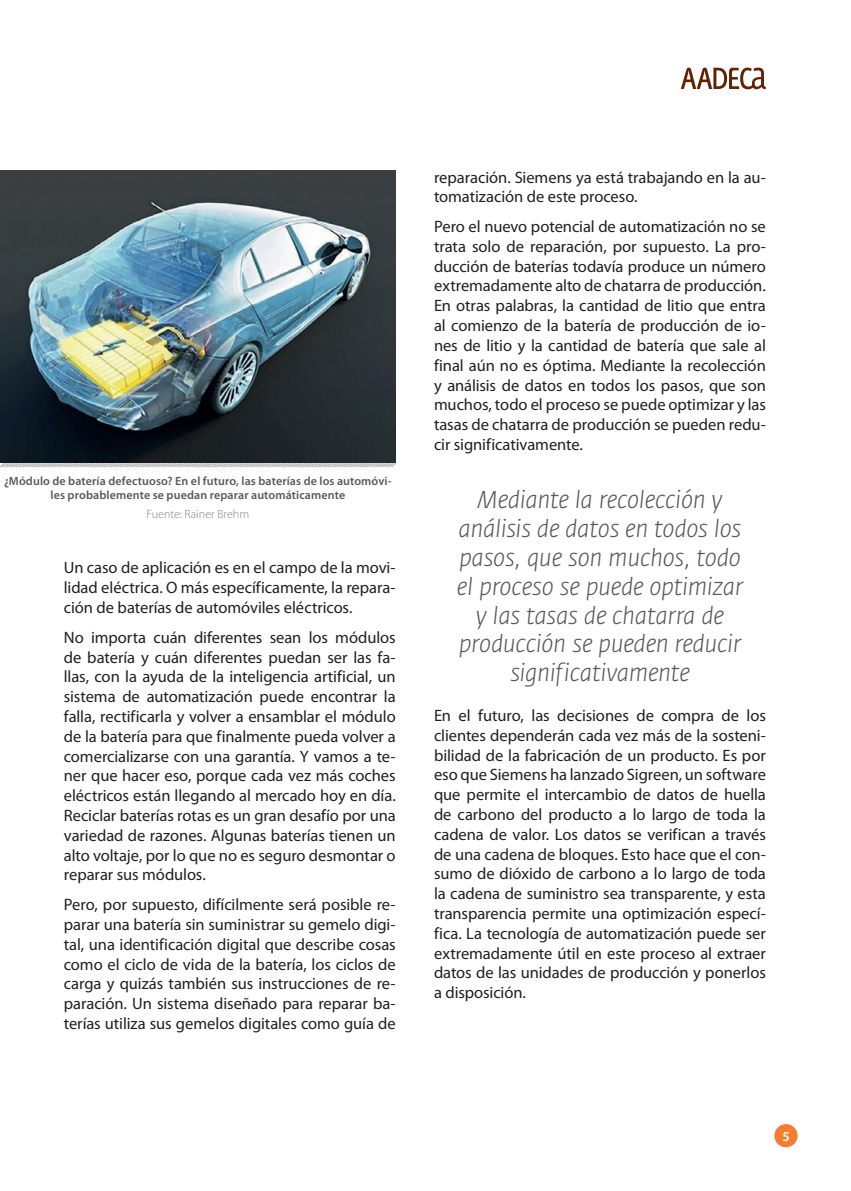
<style>
.page{position:relative;width:851px;height:1191px;background:#fff}
.page>*{position:absolute;margin:0;border:0;box-sizing:border-box;transform-origin:0 0}
.Destacado{font:italic 300 24px/28.8px "Fedra Sans";letter-spacing:-.015em;color:#5b5858;text-align:center}
.Texto{font:16.5px/19.8px "Myriad Pro";letter-spacing:-.005em;color:#231f20;text-align:justify}
.t1{font:600 13.5px "Myriad Pro";color:#fff}
.Imágenes_título{font:600 12px/14.4px "Myriad Pro";letter-spacing:.01em;color:#5b5858;text-align:center}
.Imágenes_fuente{font:300 12px "Myriad Pro";letter-spacing:.005em;color:#808285}
</style>
<div class="page">
<div style="left:774px;top:1124px;width:23px;height:23px;background:#f47d31;border-radius:50%"></div>
<svg style="left:680px;top:68px;width:85px;height:21px"></svg>
<img style="left:0;top:170px;width:395px;height:292px">
<svg style="left:0;top:462px;width:396px;height:6px"></svg>
<p class="Imágenes_título" style="left:4px;top:474px;width:389px">¿Módulo de batería defectuoso? En el futuro, las baterías de los automóvi&shy;les probablemente se puedan reparar automáticamente</p>
<p class="Imágenes_fuente" style="left:146px;top:508px;width:104px">Fuente: Rainer Brehm</p>
<p class="Texto" style="left:64px;top:558px;width:333px">Un caso de aplicación es en el campo de la movi&shy;lidad eléctrica. O más específicamente, la repara&shy;ción de baterías de automóviles eléctricos.</p>
<p class="Texto" style="left:64px;top:627px;width:333px">No importa cuán diferentes sean los módulos de batería y cuán diferentes puedan ser las fa&shy;llas, con la ayuda de la inteligencia artificial, un sistema de automatización puede encontrar la falla, rectificarla y volver a ensamblar el módulo de la batería para que finalmente pueda volver a comercializarse con una garantía. Y vamos a te&shy;ner que hacer eso, porque cada vez más coches eléctricos están llegando al mercado hoy en día.<br>Reciclar baterías rotas es un gran desafío por una variedad de razones. Algunas baterías tienen un alto voltaje, por lo que no es seguro desmontar o reparar sus módulos.</p>
<p class="Texto" style="left:64px;top:895px;width:333px">Pero, por supuesto, difícilmente será posible re&shy;parar una batería sin suministrar su gemelo digi&shy;tal, una identificación digital que describe cosas como el ciclo de vida de la batería, los ciclos de carga y quizás también sus instrucciones de re&shy;paración. Un sistema diseñado para reparar ba&shy;terías utiliza sus gemelos digitales como guía de</p>
<p class="Texto" style="left:434px;top:167px;width:333px">reparación. Siemens ya está trabajando en la au&shy;tomatización de este proceso.</p>
<p class="Texto" style="left:434px;top:217px;width:333px">Pero el nuevo potencial de automatización no se trata solo de reparación, por supuesto. La pro&shy;ducción de baterías todavía produce un número extremadamente alto de chatarra de producción.<br>En otras palabras, la cantidad de litio que entra al comienzo de la batería de producción de io&shy;nes de litio y la cantidad de batería que sale al final aún no es óptima. Mediante la recolección y análisis de datos en todos los pasos, que son muchos, todo el proceso se puede optimizar y las tasas de chatarra de producción se pueden redu&shy;cir significativamente.</p>
<p class="Destacado" style="left:457px;top:486px;width:287px">Mediante la recolección y análisis de datos en todos los pasos, que son muchos, todo el proceso se puede optimizar y las tasas de chatarra de producción se pueden reducir significativamente</p>
<p class="Texto" style="left:434px;top:706px;width:333px">En el futuro, las decisiones de compra de los clientes dependerán cada vez más de la sosteni&shy;bilidad de la fabricación de un producto. Es por eso que Siemens ha lanzado Sigreen, un software que permite el intercambio de datos de huella de carbono del producto a lo largo de toda la cadena de valor. Los datos se verifican a través de una cadena de bloques. Esto hace que el con&shy;sumo de dióxido de carbono a lo largo de toda la cadena de suministro sea transparente, y esta transparencia permite una optimización especí&shy;fica. La tecnología de automatización puede ser extremadamente útil en este proceso al extraer datos de las unidades de producción y ponerlos a disposición.</p>
<p class="t1" style="left:782px;top:1128px;width:9px">5</p>
</div>
